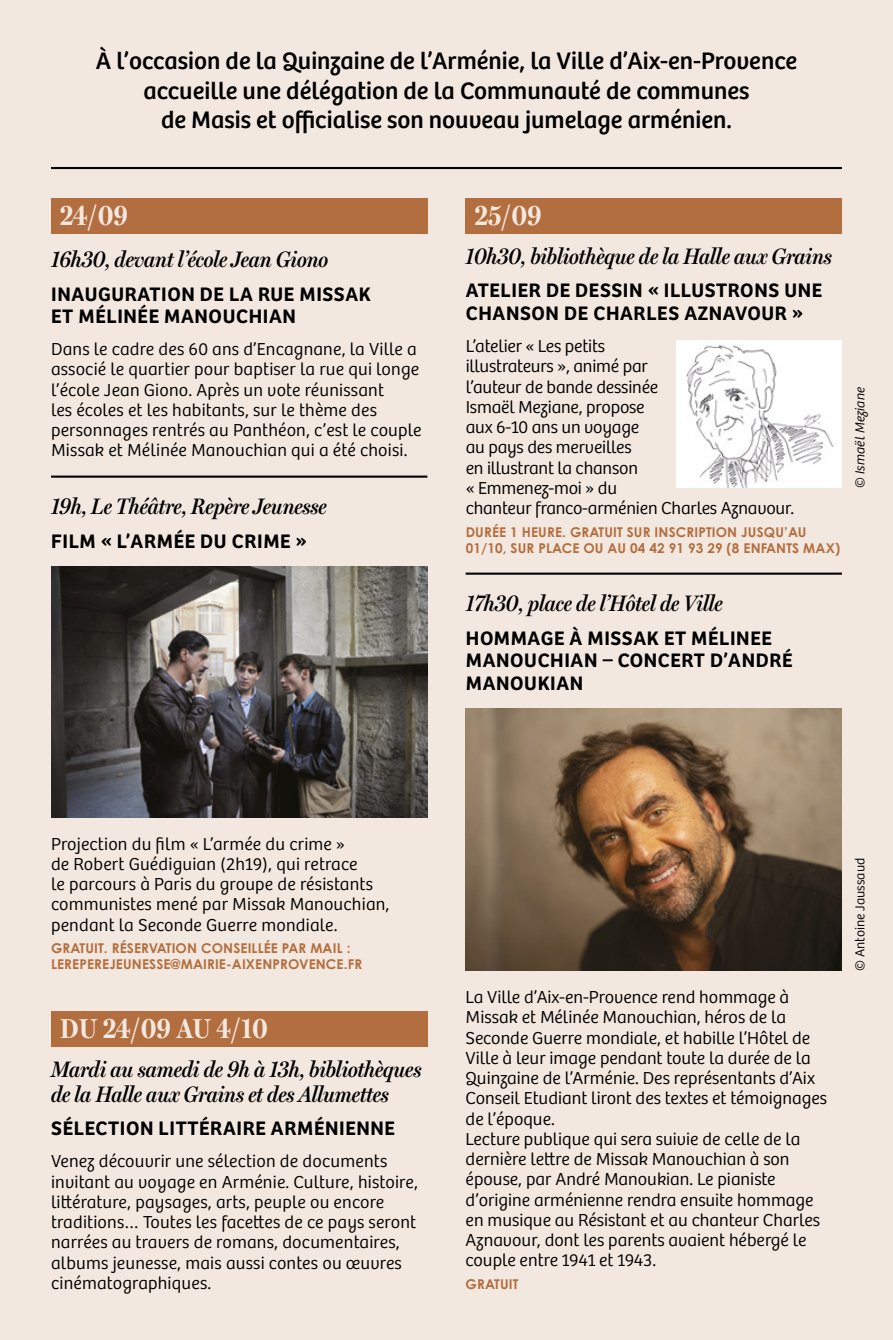
<style>
.page{position:relative;width:893px;height:1340px;background:#fff}
.page>*{position:absolute;margin:0;border:0;box-sizing:border-box;transform-origin:0 0}
.t1{font:700 27.45px "Miller Headline";letter-spacing:.025em;color:#f3e8df}
.t2{font:24.75px/29.7px "Bree";color:#000;text-align:center}
.t3{font:italic 600 22.5px/24.8px "Miller Headline";color:#000}
.t4{font:600 20.25px/22.5px "Bree";letter-spacing:.03em;color:#000}
.t5{font:300 18px/20.2px "Bree";color:#000}
.t6{font:700 13.5px/16.2px "Century Gothic Pro";letter-spacing:.01em;color:#b36e3f}
.t7{font:300 13.5px "Bree";color:#000}
.t8{font:italic 300 13.5px "Bree";color:#000}
</style>
<div class="page">
<div style="left:0;top:0;width:893px;height:1339px;background:#f3e8df"></div>
<hr style="left:51px;top:475px;width:376px;height:2px;background:#000">
<hr style="left:51px;top:167px;width:791px;height:2px;background:#000">
<div style="left:51px;top:198px;width:376px;height:36px;background:#b36e3f"></div>
<img style="left:51px;top:567px;width:376px;height:250px">
<div style="left:51px;top:1011px;width:376px;height:35px;background:#b36e3f"></div>
<div style="left:466px;top:198px;width:376px;height:36px;background:#b36e3f"></div>
<img style="left:676px;top:341px;width:166px;height:147px">
<hr style="left:466px;top:572px;width:376px;height:2px;background:#000">
<img style="left:466px;top:709px;width:376px;height:261px">
<h2 class="t2" style="left:96px;top:44px;width:703px">À l’occasion de la Quinzaine de l’Arménie, la Ville d’Aix-en-Provence accueille une délégation de la Communauté de communes<br>de Masis et officialise son nouveau jumelage arménien.</h2>
<h1 class="t1" style="left:60px;top:199px;width:69px">24/09</h1>
<p class="t3" style="left:51px;top:246px;width:279px">16h30, devant l’école Jean Giono</p>
<p class="t4" style="left:51px;top:281px;width:321px">INAUGURATION DE LA RUE MISSAK<br>ET MÉLINÉE MANOUCHIAN</p>
<p class="t5" style="left:51px;top:338px;width:372px">Dans le cadre des 60 ans d’Encagnane, la Ville a associé le quartier pour baptiser la rue qui longe l’école Jean Giono. Après un vote réunissant<br>les écoles et les habitants, sur le thème des personnages rentrés au Panthéon, c’est le couple Missak et Mélinée Manouchian qui a été choisi.</p>
<p class="t3" style="left:51px;top:493px;width:277px">19h, Le Théâtre, Repère Jeunesse</p>
<p class="t4" style="left:51px;top:528px;width:257px">FILM « L’ARMÉE DU CRIME »</p>
<h1 class="t1" style="left:475px;top:199px;width:68px">25/09</h1>
<p class="t3" style="left:466px;top:243px;width:368px">10h30, bibliothèque de la Halle aux Grains</p>
<p class="t4" style="left:466px;top:278px;width:358px">ATELIER DE DESSIN « ILLUSTRONS UNE<br>CHANSON DE CHARLES AZNAVOUR »</p>
<p class="t5" style="left:466px;top:335px;width:330px">L’atelier « Les petits<br>illustrateurs », animé par<br>l’auteur de bande dessinée<br>Ismaël Meziane, propose<br>aux 6-10 ans un voyage<br>au pays des merveilles<br>en illustrant la chanson<br>« Emmenez-moi » du<br>chanteur franco-arménien Charles Aznavour.</p>
<p class="t6" style="left:466px;top:523px;width:376px">DURÉE 1 HEURE. GRATUIT SUR INSCRIPTION JUSQU’AU<br>01/10, SUR PLACE OU AU 04 42 91 93 29 (8 ENFANTS MAX)</p>
<p class="t3" style="left:466px;top:590px;width:258px">17h30, place de l’Hôtel de Ville</p>
<p class="t4" style="left:466px;top:625px;width:328px">HOMMAGE À MISSAK ET MÉLINEE<br>MANOUCHIAN – CONCERT D’ANDRÉ<br>MANOUKIAN</p>
<p class="t8" style="left:850px;top:488px;width:102px;rotate:-90deg">© Ismaël Meziane</p>
<p class="t5" style="left:51px;top:832px;width:340px">Projection du film « L’armée du crime »<br>de Robert Guédiguian (2h19), qui retrace<br>le parcours à Paris du groupe de résistants communistes mené par Missak Manouchian, pendant la Seconde Guerre mondiale.</p>
<p class="t6" style="left:51px;top:940px;width:313px">GRATUIT. RÉSERVATION CONSEILLÉE PAR MAIL :<br>LEREPEREJEUNESSE@MAIRIE-AIXENPROVENCE.FR</p>
<h1 class="t1" style="left:60px;top:1012px;width:209px">DU 24/09 AU 4/10</h1>
<p class="t3" style="left:51px;top:1056px;width:372px">Mardi au samedi de 9h à 13h, bibliothèques de la Halle aux Grains et des Allumettes</p>
<p class="t4" style="left:51px;top:1115px;width:345px">SÉLECTION LITTÉRAIRE ARMÉNIENNE</p>
<p class="t5" style="left:51px;top:1150px;width:368px">Venez découvrir une sélection de documents invitant au voyage en Arménie. Culture, histoire, littérature, paysages, arts, peuple ou encore traditions… Toutes les facettes de ce pays seront narrées au travers de romans, documentaires, albums jeunesse, mais aussi contes ou œuvres cinématographiques.</p>
<p class="t5" style="left:466px;top:985px;width:363px">La Ville d’Aix-en-Provence rend hommage à Missak et Mélinée Manouchian, héros de la Seconde Guerre mondiale, et habille l’Hôtel de Ville à leur image pendant toute la durée de la Quinzaine de l’Arménie. Des représentants d’Aix Conseil Etudiant liront des textes et témoignages de l’époque.<br>Lecture publique qui sera suivie de celle de la dernière lettre de Missak Manouchian à son épouse, par André Manoukian. Le pianiste d’origine arménienne rendra ensuite hommage en musique au Résistant et au chanteur Charles Aznavour, dont les parents avaient hébergé le couple entre 1941 et 1943.</p>
<p class="t6" style="left:466px;top:1275px;width:54px">GRATUIT</p>
<p class="t7" style="left:850px;top:970px;width:114px;rotate:-90deg">© Antoine Jaussaud</p>
</div>
